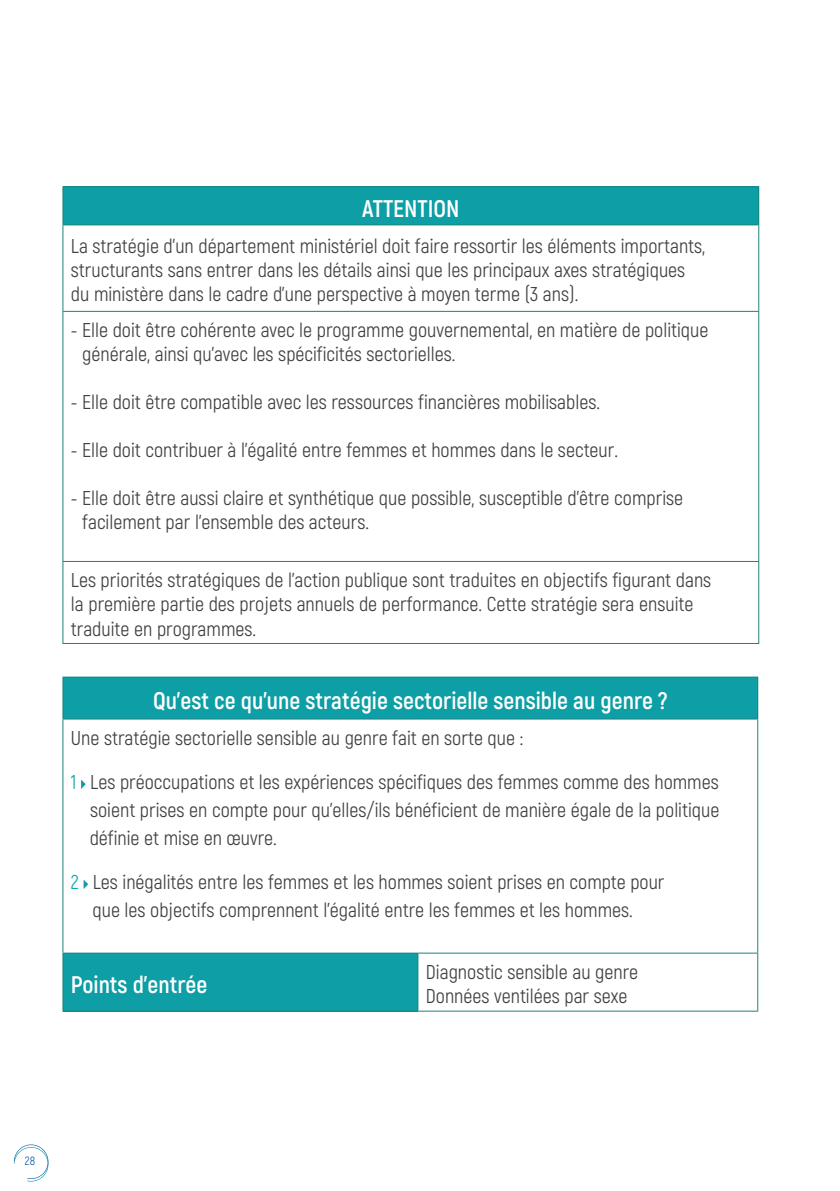
<style>
.page{position:relative;width:840px;height:1191px;background:#fff}
.page>*{position:absolute;margin:0;border:0;box-sizing:border-box;transform-origin:0 0}
.t1{font:700 24px "Akrobat";color:#fff}
.t2{font:20px/24px "Akrobat";color:#414042}
.t3{font:12px "Akrobat";color:#1859a9}
.s1{color:#12a8ad}
</style>
<div class="page">
<svg style="left:14px;top:1144px;width:34px;height:37px"></svg>
<div style="left:63px;top:187px;width:695px;height:38px;background:#0e9ea5"></div>
<hr style="left:62px;top:186px;width:696px;height:1px;background:#1a8380">
<hr style="left:62px;top:187px;width:1px;height:37px;background:#1a8380">
<hr style="left:757px;top:187px;width:1px;height:37px;background:#1a8380">
<hr style="left:62px;top:224px;width:696px;height:1px;background:#1a8380">
<hr style="left:62px;top:225px;width:1px;height:86px;background:#1a8380">
<hr style="left:757px;top:225px;width:1px;height:86px;background:#1a8380">
<hr style="left:62px;top:311px;width:696px;height:1px;background:#1a8380">
<hr style="left:62px;top:312px;width:1px;height:249px;background:#1a8380">
<hr style="left:757px;top:312px;width:1px;height:249px;background:#1a8380">
<hr style="left:62px;top:561px;width:696px;height:1px;background:#1a8380">
<hr style="left:62px;top:562px;width:1px;height:81px;background:#1a8380">
<hr style="left:757px;top:562px;width:1px;height:81px;background:#1a8380">
<hr style="left:62px;top:643px;width:696px;height:1px;background:#1a8380">
<div style="left:63px;top:677px;width:694px;height:42px;background:#0e9ea5"></div>
<div style="left:63px;top:953px;width:354px;height:58px;background:#0e9ea5"></div>
<hr style="left:756px;top:677px;width:1px;height:41px;background:#1a8380">
<hr style="left:756px;top:719px;width:1px;height:233px;background:#1a8380">
<hr style="left:62px;top:676px;width:355px;height:1px;background:#1a8380">
<hr style="left:62px;top:677px;width:1px;height:41px;background:#1a8380">
<hr style="left:417px;top:676px;width:340px;height:1px;background:#1a8380">
<hr style="left:62px;top:718px;width:355px;height:1px;background:#1a8380">
<hr style="left:62px;top:719px;width:1px;height:233px;background:#1a8380">
<hr style="left:417px;top:718px;width:340px;height:1px;background:#1a8380">
<hr style="left:417px;top:952px;width:340px;height:1px;background:#1a8380">
<hr style="left:756px;top:953px;width:1px;height:57px;background:#1a8380">
<hr style="left:417px;top:1010px;width:340px;height:1px;background:#1a8380">
<hr style="left:62px;top:952px;width:355px;height:1px;background:#1a8380">
<hr style="left:62px;top:953px;width:1px;height:57px;background:#1a8380">
<hr style="left:417px;top:953px;width:1px;height:57px;background:#1a8380">
<hr style="left:62px;top:1010px;width:355px;height:1px;background:#1a8380">
<svg style="left:81px;top:779px;width:5px;height:10px"></svg>
<svg style="left:84px;top:880px;width:4px;height:9px"></svg>
<p class="t1" style="left:362px;top:193px;width:99px">ATTENTION</p>
<p class="t2" style="left:71px;top:234px;width:635px">La stratégie d’un département ministériel doit faire ressortir les éléments importants, structurants sans entrer dans les détails ainsi que les principaux axes stratégiques du ministère dans le cadre d’une perspective à moyen terme (3 ans).</p>
<p class="t2" style="left:82px;top:318px;width:627px;text-indent:-11px">- Elle doit être cohérente avec le programme gouvernemental, en matière de politique générale, ainsi qu’avec les spécificités sectorielles.</p>
<p class="t2" style="left:71px;top:390px;width:530px">- Elle doit être compatible avec les ressources financières mobilisables.</p>
<p class="t2" style="left:71px;top:438px;width:548px">- Elle doit contribuer à l’égalité entre femmes et hommes dans le secteur.</p>
<p class="t2" style="left:82px;top:486px;width:602px;text-indent:-11px">- Elle doit être aussi claire et synthétique que possible, susceptible d’être comprise facilement par l’ensemble des acteurs.</p>
<p class="t2" style="left:71px;top:568px;width:641px">Les priorités stratégiques de l’action publique sont traduites en objectifs figurant dans la première partie des projets annuels de performance. Cette stratégie sera ensuite traduite en programmes.</p>
<p class="t1" style="left:153px;top:686px;width:516px">Qu’est ce qu’une stratégie sectorielle sensible au genre ?</p>
<p class="t2" style="left:71px;top:726px;width:453px">Une stratégie sectorielle sensible au genre fait en sorte que :</p>
<p class="t2" style="left:90px;top:768px;width:631px;line-height:28px;text-align:justify;text-indent:-19px"><span class="s1">1</span> Les préoccupations et les expériences spécifiques des femmes comme des hommes soient prises en compte pour qu’elles/ils bénéficient de manière égale de la politique définie et mise en œuvre.</p>
<p class="t2" style="left:71px;top:868px;width:594px;line-height:28px;text-align:center"><span class="s1">2</span> Les inégalités entre les femmes et les hommes soient prises en compte pour que les objectifs comprennent l’égalité entre les femmes et les hommes.</p>
<p class="t1" style="left:71px;top:969px;width:138px">Points d’entrée</p>
<p class="t2" style="left:425px;top:960px;width:214px">Diagnostic sensible au genre<br>Données ventilées par sexe</p>
<p class="t3" style="left:25px;top:1154px;width:12px">28</p>
</div>
